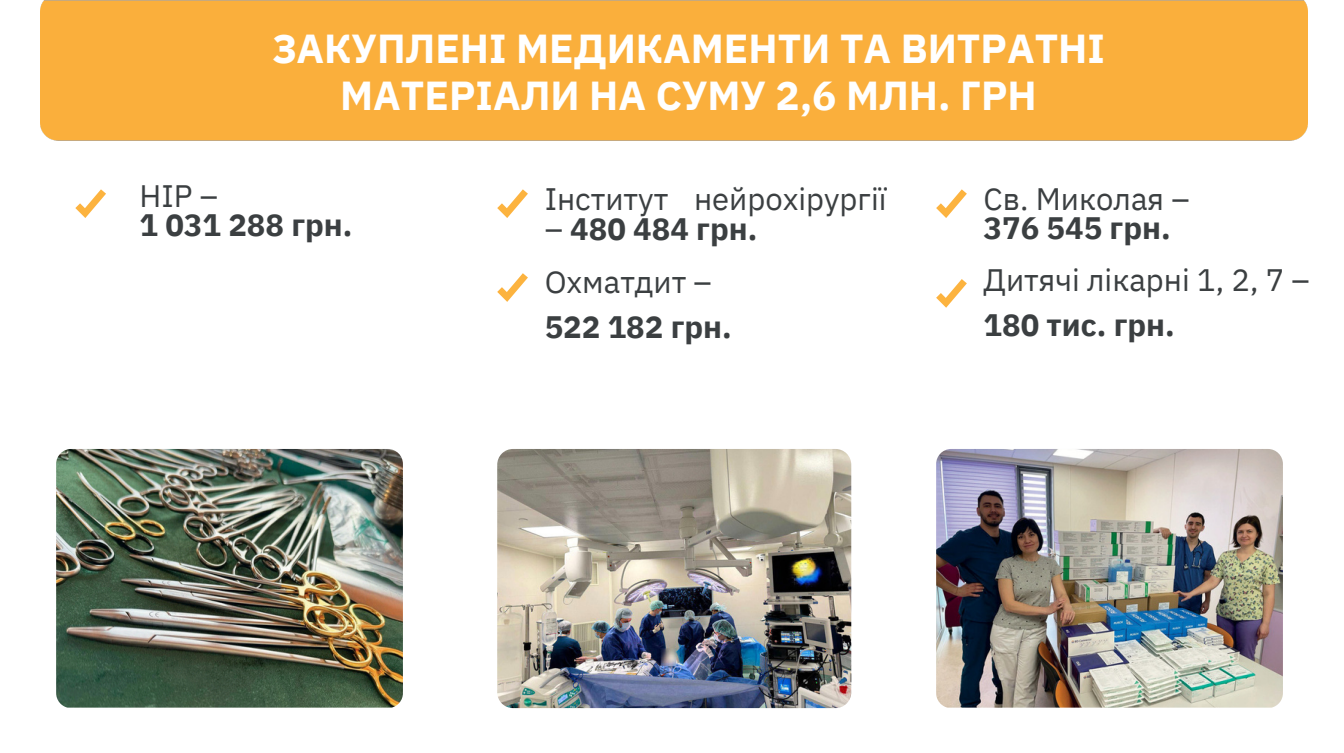
<style>
.page{position:relative;width:1344px;height:753px;background:#fff}
.page>*{position:absolute;margin:0;border:0;box-sizing:border-box;transform-origin:0 0}
.t1{font:700 40.35px/47.2px "IBM Plex Sans";color:#fff;text-align:center}
.t2{font:30.9px/28.2px "IBM Plex Sans";color:#3b3f41}
.t3{font:700 30.9px/28.2px "IBM Plex Sans";color:#3b3f41}
.s1{font-weight:400}
.s2{font-weight:700}
</style>
<div class="page">
<div style="left:41px;top:0;width:1265px;height:141px;background:#faaf3c"></div>
<img style="left:936px;top:449px;width:346px;height:258px">
<img style="left:56px;top:449px;width:347px;height:258px">
<svg style="left:75px;top:189px;width:31px;height:29px"></svg>
<svg style="left:497px;top:189px;width:31px;height:29px"></svg>
<svg style="left:497px;top:273px;width:31px;height:29px"></svg>
<svg style="left:936px;top:189px;width:30px;height:29px"></svg>
<svg style="left:936px;top:279px;width:30px;height:29px"></svg>
<img style="left:497px;top:449px;width:354px;height:259px">
<p class="t1" style="left:272px;top:24px;width:834px">ЗАКУПЛЕНІ МЕДИКАМЕНТИ ТА ВИТРАТНІ<br>МАТЕРІАЛИ НА СУМУ 2,6 МЛН. ГРН</p>
<p class="t3" style="left:139px;top:182px;width:214px"><span class="s1">НІР –<br></span>1 031 288 грн.</p>
<p class="t2" style="left:544px;top:185px;width:125px">Інститут</p>
<p class="t2" style="left:694px;top:185px;width:194px">нейрохірургії</p>
<p class="t3" style="left:544px;top:214px;width:214px"><span class="s1">–</span> 480 484 грн.</p>
<p class="t2" style="left:544px;top:267px;width:169px">Охматдит –</p>
<p class="t3" style="left:544px;top:312px;width:189px">522 182 грн.</p>
<p class="t2" style="left:983px;top:185px;width:207px">Св. Миколая –<br><span class="s2">376 545 грн.</span></p>
<p class="t2" style="left:983px;top:266px;width:328px">Дитячі лікарні 1, 2, 7 –</p>
<p class="t3" style="left:983px;top:311px;width:193px">180 тис. грн.</p>
</div>
